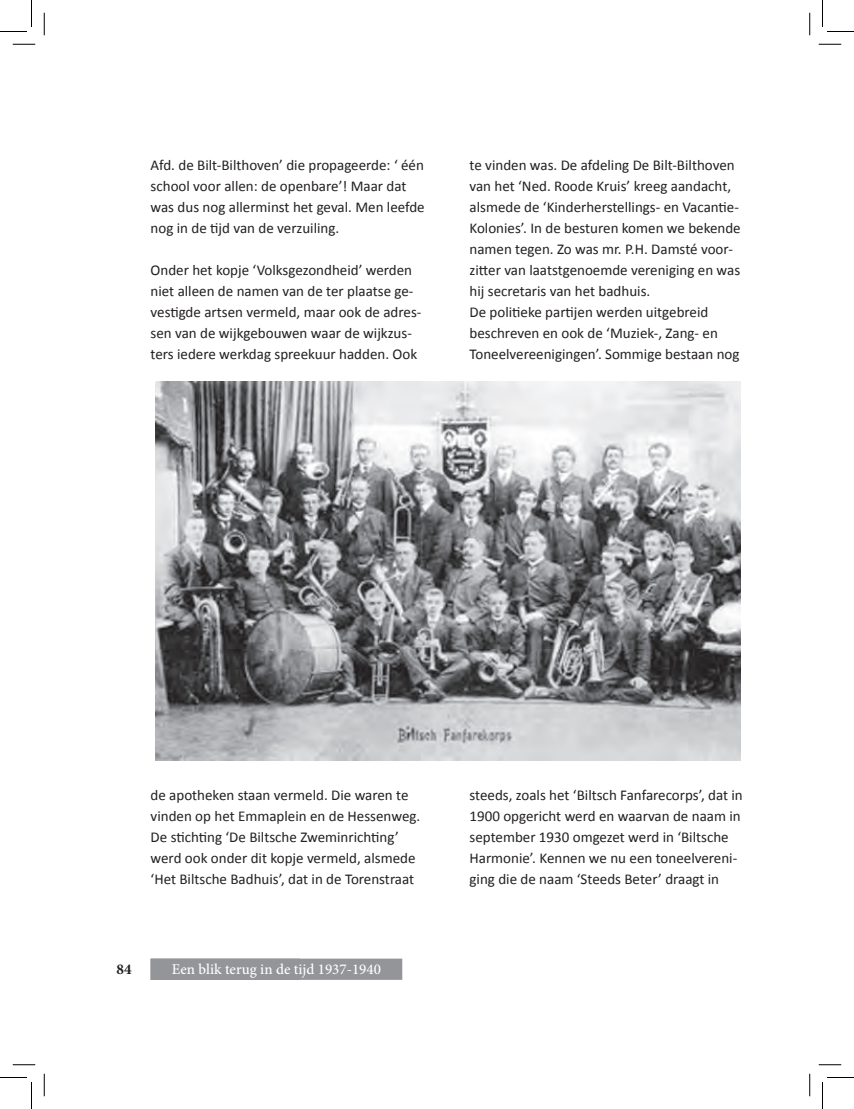
<style>
.page{position:relative;width:854px;height:1109px;background:#fff}
.page>*{position:absolute;margin:0;border:0;box-sizing:border-box;transform-origin:0 0}
.t1{font:15px/21px "Calibri";color:#231f20}
.t2{font:500 15px "Minion Pro";color:#fff}
.t3{font:700 15px "Minion Pro";color:#231f20}
</style>
<div class="page">
<div style="left:151px;top:959px;width:251px;height:21px;background:#939598"></div>
<img style="left:156px;top:381px;width:585px;height:379px">
<svg style="left:13px;top:44px;width:22px;height:1px"></svg>
<svg style="left:819px;top:44px;width:22px;height:1px"></svg>
<svg style="left:13px;top:1064px;width:22px;height:1px"></svg>
<svg style="left:819px;top:1064px;width:22px;height:1px"></svg>
<svg style="left:44px;top:13px;width:1px;height:22px"></svg>
<svg style="left:44px;top:1074px;width:1px;height:22px"></svg>
<svg style="left:809px;top:13px;width:1px;height:22px"></svg>
<svg style="left:809px;top:1074px;width:1px;height:22px"></svg>
<svg style="left:0;top:0;width:32px;height:32px"></svg>
<svg style="left:0;top:1077px;width:32px;height:32px"></svg>
<svg style="left:822px;top:0;width:32px;height:32px"></svg>
<svg style="left:822px;top:1077px;width:32px;height:32px"></svg>
<p class="t1" style="left:151px;top:155px;width:276px">Afd. de Bilt-Bilthoven’ die propageerde: ‘ één school voor allen: de openbare’! Maar dat was dus nog allerminst het geval. Men leefde nog in de tijd van de verzuiling.</p>
<p class="t1" style="left:151px;top:260px;width:272px">Onder het kopje ‘Volksgezondheid’ werden niet alleen de namen van de ter plaatse ge&shy;vestigde artsen vermeld, maar ook de adres&shy;sen van de wijkgebouwen waar de wijkzus&shy;ters iedere werkdag spreekuur hadden. Ook</p>
<p class="t1" style="left:469px;top:155px;width:273px">te vinden was. De afdeling De Bilt-Bilthoven van het ‘Ned. Roode Kruis’ kreeg aandacht, alsmede de ‘Kinderherstellings- en Vacantie-Kolonies’. In de besturen komen we bekende namen tegen. Zo was mr. P.H. Damsté voor&shy;zitter van laatstgenoemde vereniging en was hij secretaris van het badhuis.<br>De politieke partijen werden uitgebreid beschreven en ook de ‘Muziek-, Zang- en Toneelvereenigingen’. Sommige bestaan nog</p>
<p class="t1" style="left:151px;top:785px;width:271px">de apotheken staan vermeld. Die waren te vinden op het Emmaplein en de Hessenweg.<br>De stichting ‘De Biltsche Zweminrichting’ werd ook onder dit kopje vermeld, alsmede ‘Het Biltsche Badhuis’, dat in de Torenstraat</p>
<p class="t3" style="left:117px;top:959px;width:16px">84</p>
<p class="t2" style="left:172px;top:959px;width:108px">Naam van artikel</p>
<p class="t2" style="left:172px;top:959px;width:211px">Een blik terug in de tijd 1937-1940</p>
<p class="t1" style="left:469px;top:785px;width:275px">steeds, zoals het ‘Biltsch Fanfarecorps’, dat in 1900 opgericht werd en waarvan de naam in september 1930 omgezet werd in ‘Biltsche Harmonie’. Kennen we nu een toneelvereni&shy;ging die de naam ‘Steeds Beter’ draagt in</p>
</div>
